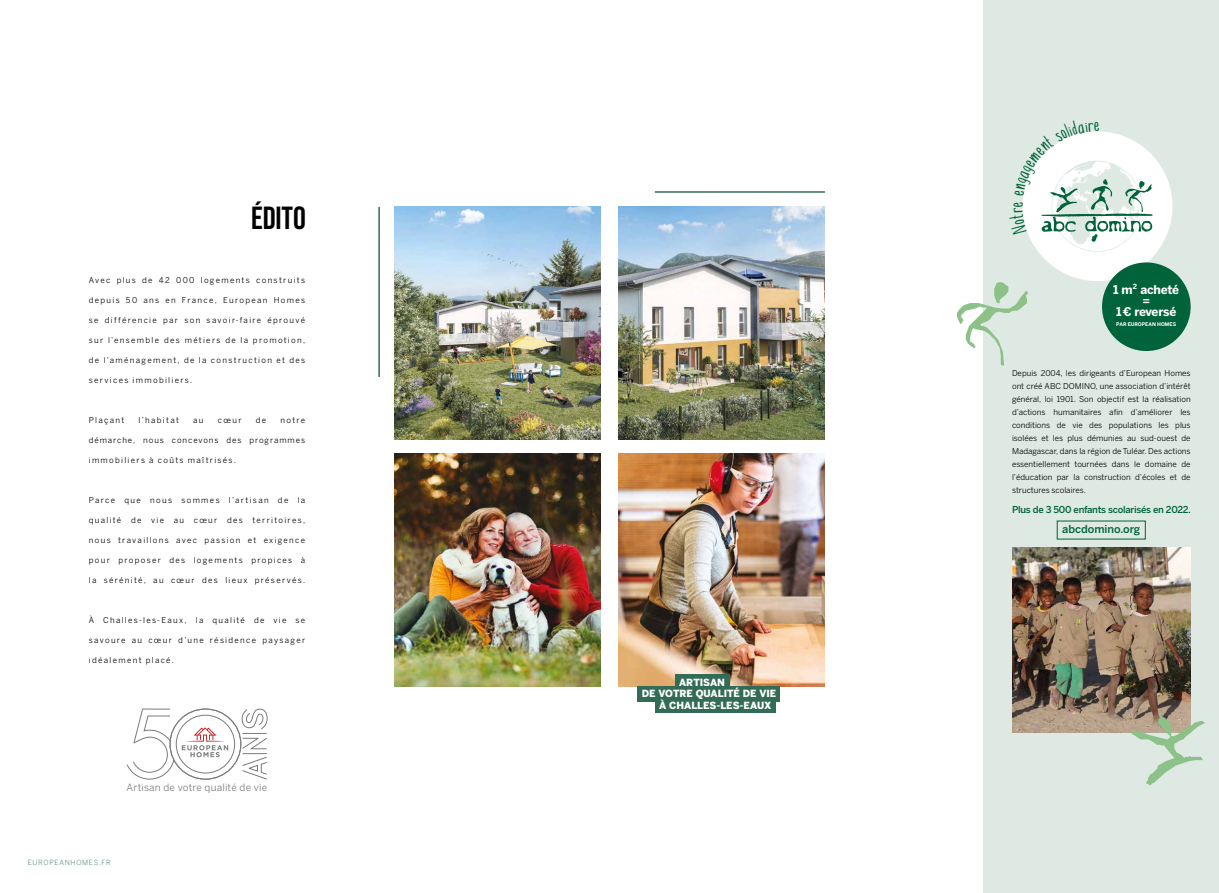
<style>
.page{position:relative;width:1219px;height:893px;background:#fff}
.page>*{position:absolute;margin:0;border:0;box-sizing:border-box;transform-origin:0 0}
.t1{font:32px "Bebas Neue";color:#000}
.t2{font:19.2px "Malam";color:#00633a}
.t3{font:700 12px/11.1px "Benton Sans";letter-spacing:-.025em;color:#fff;text-align:center}
.t4{font:500 11px "Benton Sans";color:#00633a}
.t5{font:10px "Benton Sans";letter-spacing:.02em;color:#7c7b7b}
.t6{font:900 9.8px "Benton Sans";color:#fff}
.t7{font:500 9.5px "Benton Sans";letter-spacing:-.03em;color:#00633a}
.t8{font:8px/13px "Benton Sans";letter-spacing:.165em;color:#000;text-align:justify}
.t9{font:8px "Benton Sans";letter-spacing:.115em;color:#000}
.t10{font:300 7px "Benton Sans";letter-spacing:.1em;color:#326c56}
.t11{font:700 5px "Benton Sans";letter-spacing:.005em;color:#fff}
</style>
<div class="page">
<img style="left:394px;top:207px;width:207px;height:232px">
<img style="left:618px;top:207px;width:207px;height:232px">
<img style="left:618px;top:454px;width:207px;height:232px">
<hr style="left:378px;top:207px;width:2px;height:170px;background:#326c56">
<img style="left:394px;top:454px;width:207px;height:232px">
<hr style="left:655px;top:191px;width:170px;height:2px;background:#326c56">
<div style="left:984px;top:0;width:235px;height:893px;background:#dde9e2"></div>
<img style="left:1012px;top:547px;width:179px;height:185px">
<svg style="left:1131px;top:716px;width:74px;height:69px"></svg>
<div style="left:1102px;top:262px;width:89px;height:89px;background:#00633a;border-radius:50%"></div>
<div style="left:675px;top:675px;width:54px;height:15px;background:#326c56"></div>
<div style="left:638px;top:686px;width:142px;height:15px;background:#326c56"></div>
<div style="left:655px;top:700px;width:121px;height:13px;background:#326c56"></div>
<svg style="left:182px;top:727px;width:46px;height:30px"></svg>
<div style="left:176px;top:715px;width:59px;height:58px;border:1px solid #7c7b7b;border-radius:50%"></div>
<svg style="left:241px;top:708px;width:27px;height:72px"></svg>
<svg style="left:126px;top:708px;width:49px;height:72px"></svg>
<svg style="left:957px;top:121px;width:222px;height:244px"></svg>
<h1 class="t1" style="left:251px;top:200px;width:56px">édito</h1>
<p class="t8" style="left:89px;top:274px;width:218px">Avec plus de 42 000 logements construits</p>
<p class="t8" style="left:89px;top:294px;width:218px">depuis 50 ans en France, European Homes</p>
<p class="t8" style="left:89px;top:314px;width:218px">se différencie par son savoir-faire éprouvé</p>
<p class="t8" style="left:89px;top:334px;width:218px">sur l’ensemble des métiers de la promotion,</p>
<p class="t8" style="left:89px;top:354px;width:218px">de l’aménagement, de la construction et des</p>
<p class="t8" style="left:89px;top:374px;width:105px">services immobiliers.</p>
<p class="t8" style="left:89px;top:414px;width:37px">Plaçant</p>
<p class="t8" style="left:139px;top:414px;width:42px">l’habitat</p>
<p class="t8" style="left:193px;top:414px;width:12px">au</p>
<p class="t8" style="left:218px;top:414px;width:25px">cœur</p>
<p class="t8" style="left:256px;top:414px;width:12px">de</p>
<p class="t8" style="left:280px;top:414px;width:26px">notre</p>
<p class="t9" style="left:89px;top:436px;width:218px">démarche, nous concevons des programmes</p>
<p class="t8" style="left:89px;top:454px;width:149px">immobiliers à coûts maîtrisés.</p>
<p class="t8" style="left:89px;top:494px;width:218px">Parce que nous sommes l’artisan de la</p>
<p class="t8" style="left:89px;top:514px;width:218px">qualité de vie au cœur des territoires,</p>
<p class="t8" style="left:89px;top:534px;width:218px">nous travaillons avec passion et exigence</p>
<p class="t8" style="left:89px;top:554px;width:218px">pour proposer des logements propices à</p>
<p class="t8" style="left:89px;top:574px;width:218px">la sérénité, au cœur des lieux préservés.</p>
<p class="t8" style="left:89px;top:614px;width:218px">À Challes-les-Eaux, la qualité de vie se</p>
<p class="t8" style="left:89px;top:634px;width:218px">savoure au cœur d’une résidence paysager</p>
<p class="t8" style="left:89px;top:654px;width:87px">idéalement placé.</p>
<p class="t5" style="left:127px;top:781px;width:142px">Artisan de votre qualité de vie</p>
<p class="t10" style="left:28px;top:858px;width:85px">EUROPEANHOMES.FR</p>
<p class="t6" style="left:679px;top:677px;width:48px">ARTISAN</p>
<p class="t6" style="left:642px;top:688px;width:136px">DE VOTRE QUALITÉ DE VIE</p>
<p class="t6" style="left:659px;top:699px;width:114px">À CHALLES-LES-EAUX</p>
<h2 class="t2" style="left:1094px;top:117px;width:7px">e</h2>
<h3 class="t3" style="left:1113px;top:284px;width:67px">1 m<sup>2</sup> acheté =<br>1€ reversé</h3>
<p class="t11" style="left:1116px;top:321px;width:61px">PAR EUROPEAN HOMES</p>
<p class="t8" style="left:1012px;top:367px;width:180px">Depuis 2004, les dirigeants d’European Homes ont créé ABC DOMINO, une association d’intérêt général, loi 1901. Son objectif est la réalisation d’actions humanitaires afin d’améliorer les conditions de vie des populations les plus isolées et les plus démunies au sud-ouest de Madagascar, dans la région de Tuléar. Des actions essentiellement tournées dans le domaine de l’éducation par la construction d’écoles et de structures scolaires.</p>
<p class="t7" style="left:1012px;top:504px;width:180px">Plus de 3 500 enfants scolarisés en 2022.</p>
<h3 class="t4" style="left:1062px;top:523px;width:80px">abcdomino.org</h3>
</div>
